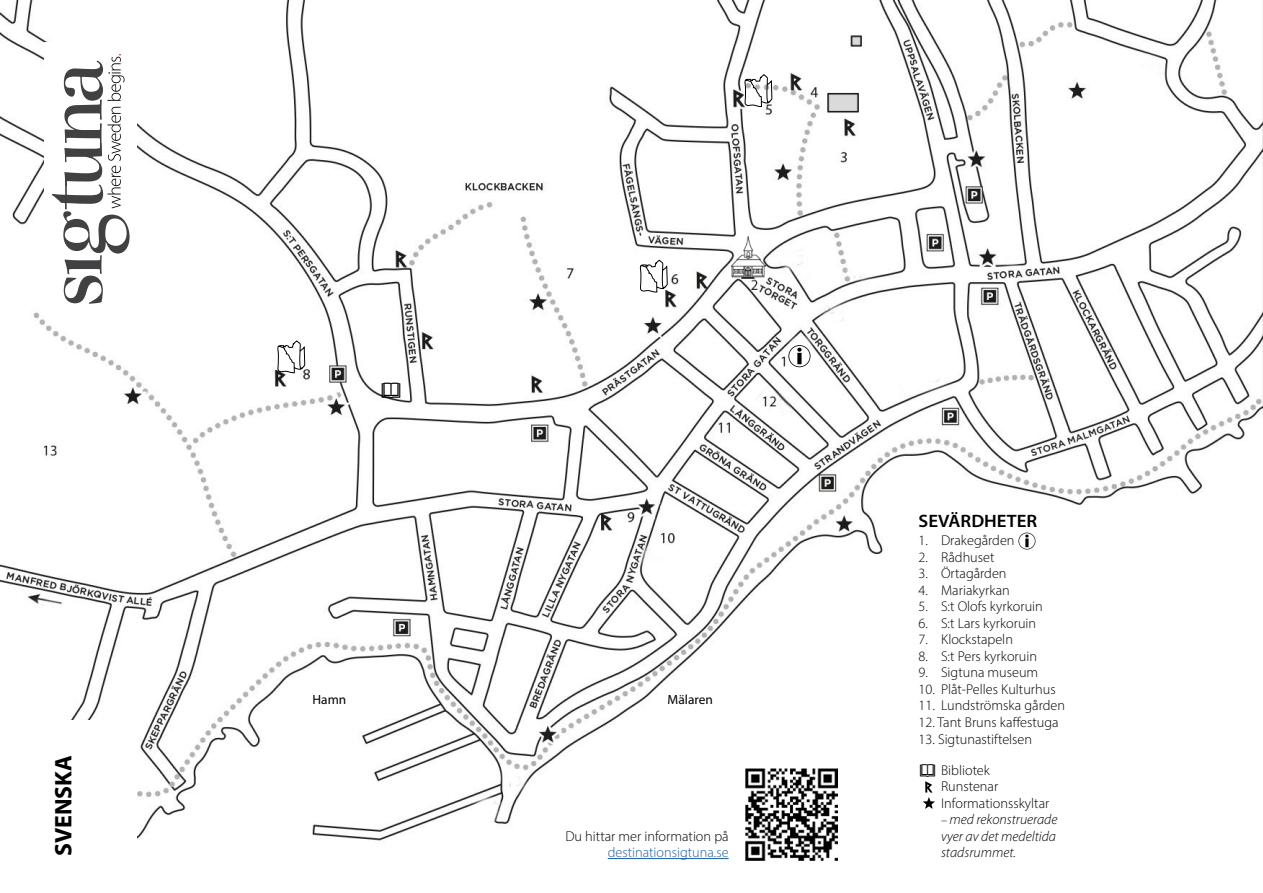
<style>
.page{position:relative;width:1263px;height:893px;background:#fff}
.page>*{position:absolute;margin:0;border:0;box-sizing:border-box;transform-origin:0 0}
.t1{font:700 24px "Myriad Pro";color:#000}
.t2{font:600 18px "Myriad Pro";color:#000;scale:1.05 1}
.t3{font:300 14.25px/16.5px "Myriad Pro";color:#000}
.t4{font:italic 300 14.25px/16.5px "Myriad Pro";color:#000;text-align:justify}
.t5{font:300 14.25px "Myriad Pro";color:#215e9e}
.t6{font:13.35px "Myriad Pro";color:#000}
.s1{font-size:11.85px}
</style>
<div class="page">
<img style="left:0;top:0;width:1263px;height:861px">
<img style="left:731px;top:236px;width:35px;height:43px">
<div style="left:0;top:720px;width:136px;height:173px;background:#fff"></div>
<svg style="left:639px;top:223px;width:29px;height:70px"></svg>
<svg style="left:744px;top:38px;width:29px;height:69px"></svg>
<svg style="left:277px;top:304px;width:29px;height:69px"></svg>
<img style="left:745px;top:768px;width:93px;height:92px">
<hr style="left:608px;top:858px;width:121px;height:1px;background:#215e9e">
<div style="left:45px;top:43px;width:92px;height:272px;background:#fff"></div>
<svg style="left:52px;top:54px;width:78px;height:250px"></svg>
<svg style="left:788px;top:345px;width:22px;height:22px"></svg>
<svg style="left:797px;top:353px;width:4px;height:11px"></svg>
<div style="left:918px;top:513px;width:180px;height:347px;background:#fff"></div>
<svg style="left:1018px;top:533px;width:17px;height:16px"></svg>
<svg style="left:382px;top:382px;width:18px;height:16px"></svg>
<svg style="left:923px;top:781px;width:12px;height:28px"></svg>
<h1 class="t1" style="left:48px;top:856px;width:103px;rotate:-90deg">SVENSKA</h1>
<p class="t6" style="left:313px;top:691px;width:35px">Hamn</p>
<p class="t6" style="left:668px;top:691px;width:47px">Mälaren</p>
<p class="t3" style="left:565px;top:827px;width:165px">Du hittar mer information på</p>
<p class="t5" style="left:608px;top:844px;width:122px">destinationsigtuna.se</p>
<p class="t2" style="left:918px;top:509px;width:115px">SEVÄRDHETER</p>
<p class="t3" style="left:918px;top:532px;width:98px">1. Drakegården</p>
<p class="t3" style="left:918px;top:549px;width:77px">2. Rådhuset</p>
<p class="t3" style="left:918px;top:565px;width:90px">3. Örtagården</p>
<p class="t3" style="left:918px;top:582px;width:93px">4. Mariakyrkan</p>
<p class="t3" style="left:918px;top:598px;width:126px">5. S:t Olofs kyrkoruin</p>
<p class="t3" style="left:918px;top:615px;width:119px">6. S:t Lars kyrkoruin</p>
<p class="t3" style="left:918px;top:631px;width:96px">7. Klockstapeln</p>
<p class="t3" style="left:918px;top:648px;width:120px">8. S:t Pers kyrkoruin</p>
<p class="t3" style="left:918px;top:664px;width:121px">9. Sigtuna museum</p>
<p class="t3" style="left:918px;top:681px;width:139px">10. Plåt-Pelles Kulturhus</p>
<p class="t3" style="left:918px;top:697px;width:148px">11. Lundströmska gården</p>
<p class="t3" style="left:918px;top:714px;width:142px">12. Tant Bruns kaffestuga</p>
<p class="t3" style="left:918px;top:730px;width:115px">13. Sigtunastiftelsen</p>
<p class="t3" style="left:941px;top:762px;width:110px">Bibliotek<br>Runstenar<br>Informationsskyltar</p>
<p class="t4" style="left:941px;top:812px;width:118px"><span class="s1">–</span> med rekonstruerade vyer av det medeltida stadsrummet.</p>
</div>
